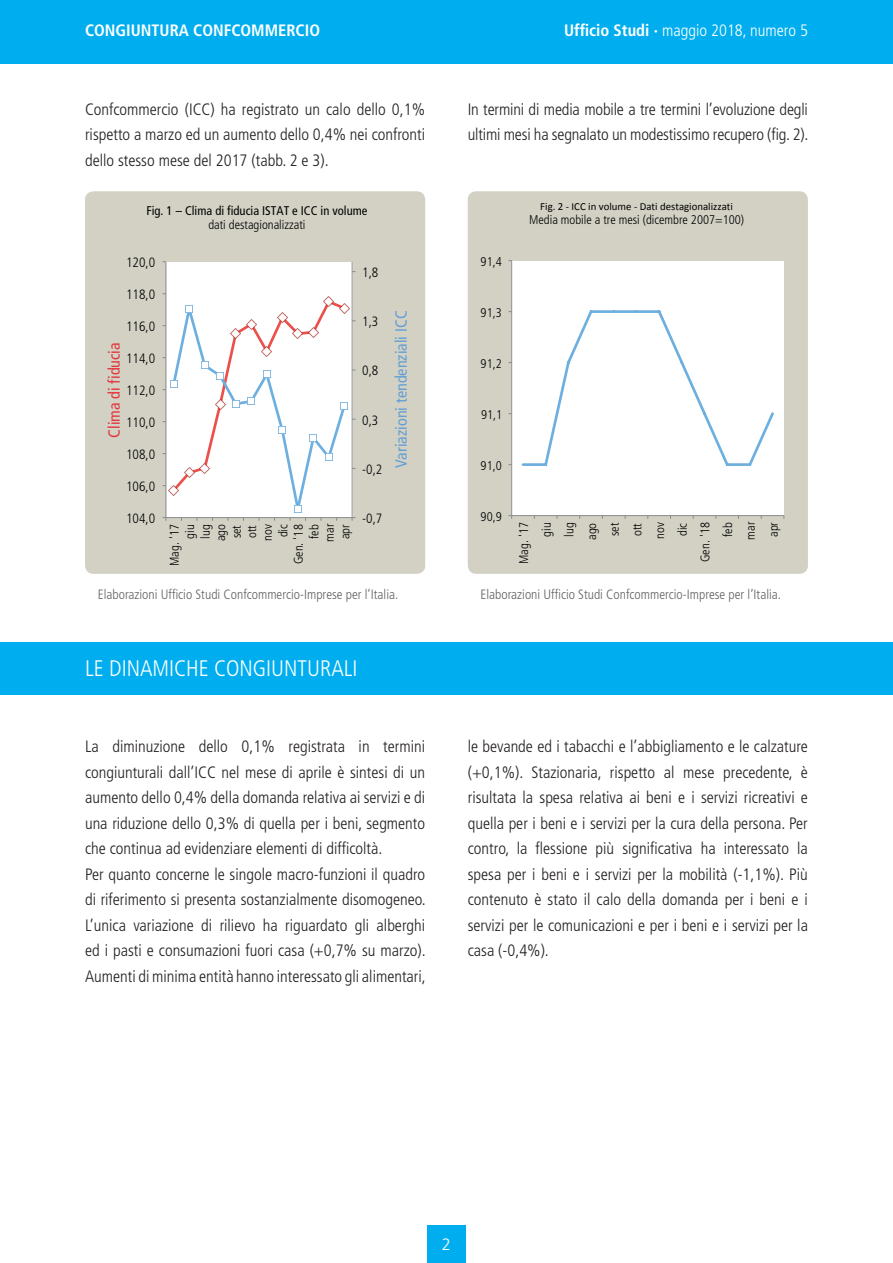
<style>
.page{position:relative;width:893px;height:1263px;background:#fff}
.page>*{position:absolute;margin:0;border:0;box-sizing:border-box;transform-origin:0 0}
.t1{font:300 condensed 22.5px "Frutiger LT Std";color:#fff}
.t2{font:300 condensed 16.5px/25.5px "Frutiger LT Std";color:#231f20;text-align:justify}
.t3{font:300 condensed 16.5px "Frutiger LT Std";color:#fff}
.t4{font:700 condensed 16.5px "Frutiger LT Std";color:#fff}
.t5{font:300 16.5px "Frutiger LT Std";color:#fff}
.t6{font:condensed 16.2px "Frutiger LT Std";color:#639fd5}
.t7{font:condensed 16.2px "Frutiger LT Std";color:#e4353c}
.t8{font:300 condensed 13.5px "Frutiger LT Std";color:#636366}
.t9{font:300 condensed 13.5px "Frutiger LT Std";color:#000001}
.t10{font:300 condensed 12.6px/15.5px "Frutiger LT Std";color:#000001;text-align:right}
.t11{font:condensed 12.6px "Frutiger LT Std";color:#000001}
.t12{font:10.8px "Calibri";color:#000001}
.s1{font-weight:700}
</style>
<div class="page">
<div style="left:0;top:0;width:893px;height:64px;background:#00aeef"></div>
<div style="left:427px;top:1225px;width:39px;height:38px;background:#00aeef"></div>
<div style="left:0;top:642px;width:893px;height:52px;background:#00aeef"></div>
<div style="left:85px;top:191px;width:340px;height:383px;background:#d2d1c4;border-radius:9px"></div>
<div style="left:166px;top:262px;width:186px;height:256px;background:#fff"></div>
<hr style="left:352px;top:262px;width:1px;height:256px;background:#878a8b">
<hr style="left:166px;top:262px;width:1px;height:256px;background:#878a8b">
<svg style="left:163px;top:293px;width:192px;height:228px"></svg>
<div style="left:468px;top:191px;width:340px;height:383px;background:#d2d1c4;border-radius:9px"></div>
<div style="left:512px;top:261px;width:272px;height:255px;background:#fff"></div>
<hr style="left:511px;top:261px;width:1px;height:255px;background:#878a8b">
<hr style="left:512px;top:515px;width:272px;height:1px;background:#878a8b">
<svg style="left:521px;top:310px;width:253px;height:156px"></svg>
<p class="t4" style="left:85px;top:20px;width:237px">CONGIUNTURA CONFCOMMERCIO</p>
<p class="t3" style="left:564px;top:21px;width:245px"><span class="s1">Ufficio Studi ·</span> maggio 2018, numero 5</p>
<p class="t2" style="left:85px;top:97px;width:342px">Confcommercio (ICC) ha registrato un calo dello 0,1% rispetto a marzo ed un aumento dello 0,4% nei confronti dello stesso mese del 2017 (tabb. 2 e 3).</p>
<p class="t2" style="left:468px;top:97px;width:342px">In termini di media mobile a tre termini l’evoluzione degli ultimi mesi ha segnalato un modestissimo recupero (fig. 2).</p>
<p class="t11" style="left:146px;top:203px;width:223px">Fig. 1 – Clima di fiducia ISTAT e ICC in volume</p>
<p class="t10" style="left:208px;top:217px;width:99px">dati destagionalizzati</p>
<p class="t9" style="left:126px;top:255px;width:31px">120,0</p>
<p class="t9" style="left:126px;top:287px;width:31px">118,0</p>
<p class="t9" style="left:126px;top:319px;width:31px">116,0</p>
<p class="t7" style="left:105px;top:438px;width:97px;rotate:-90deg">Clima di fiducia</p>
<p class="t9" style="left:126px;top:351px;width:31px">114,0</p>
<p class="t9" style="left:126px;top:383px;width:31px">112,0</p>
<p class="t9" style="left:126px;top:415px;width:31px">110,0</p>
<p class="t9" style="left:126px;top:447px;width:31px">108,0</p>
<p class="t9" style="left:126px;top:479px;width:31px">106,0</p>
<p class="t9" style="left:126px;top:511px;width:31px">104,0</p>
<p class="t9" style="left:362px;top:265px;width:18px">1,8</p>
<p class="t9" style="left:362px;top:314px;width:18px">1,3</p>
<p class="t9" style="left:362px;top:363px;width:18px">0,8</p>
<p class="t9" style="left:362px;top:412px;width:18px">0,3</p>
<p class="t9" style="left:362px;top:461px;width:22px">-0,2</p>
<p class="t6" style="left:392px;top:468px;width:159px;rotate:-90deg">Variazioni tendenziali ICC</p>
<p class="t10" style="left:167px;top:566px;width:44px;rotate:-90deg">Mag. '17 giu<br>lug<br>ago<br>set<br>ott<br>nov<br>dic<br>Gen. '18 feb<br>mar<br>apr</p>
<p class="t9" style="left:362px;top:511px;width:22px">-0,7</p>
<p class="t8" style="left:98px;top:587px;width:302px">Elaborazioni Ufficio Studi Confcommercio-Imprese per l’Italia.</p>
<h1 class="t1" style="left:85px;top:655px;width:274px">LE DINAMICHE CONGIUNTURALI</h1>
<p class="t10" style="left:481px;top:254px;width:23px">91,4</p>
<p class="t10" style="left:481px;top:305px;width:23px">91,3</p>
<p class="t10" style="left:481px;top:356px;width:23px">91,2</p>
<p class="t10" style="left:481px;top:407px;width:23px">91,1</p>
<p class="t10" style="left:481px;top:458px;width:23px">91,0</p>
<p class="t10" style="left:481px;top:509px;width:23px">90,9</p>
<p class="t12" style="left:540px;top:199px;width:194px">Fig. 2 - ICC in volume - Dati destagionalizzati</p>
<p class="t10" style="left:529px;top:212px;width:216px">Media mobile a tre mesi (dicembre 2007=100)</p>
<p class="t10" style="left:513px;top:564px;width:44px;line-height:22.6px;rotate:-90deg">Mag. '17 giu<br>lug<br>ago<br>set<br>ott<br>nov<br>dic<br>Gen. '18 feb<br>mar<br>apr</p>
<p class="t8" style="left:480px;top:587px;width:302px">Elaborazioni Ufficio Studi Confcommercio-Imprese per l’Italia.</p>
<p class="t2" style="left:85px;top:734px;width:342px;text-align:left">La diminuzione dello 0,1% registrata in termini congiunturali dall’ICC nel mese di aprile è sintesi di un aumento dello 0,4% della domanda relativa ai servizi e di una riduzione dello 0,3% di quella per i beni, segmento che continua ad evidenziare elementi di difficoltà.<br>Per quanto concerne le singole macro-funzioni il quadro di riferimento si presenta sostanzialmente disomogeneo.<br>L’unica variazione di rilievo ha riguardato gli alberghi ed i pasti e consumazioni fuori casa (+0,7% su marzo).<br>Aumenti di minima entità hanno interessato gli alimentari,</p>
<p class="t2" style="left:468px;top:734px;width:342px">le bevande ed i tabacchi e l’abbigliamento e le calzature (+0,1%). Stazionaria, rispetto al mese precedente, è risultata la spesa relativa ai beni e i servizi ricreativi e quella per i beni e i servizi per la cura della persona. Per contro, la flessione più significativa ha interessato la spesa per i beni e i servizi per la mobilità (-1,1%). Più contenuto è stato il calo della domanda per i beni e i servizi per le comunicazioni e per i beni e i servizi per la casa (-0,4%).</p>
<p class="t5" style="left:442px;top:1235px;width:11px">2</p>
</div>
